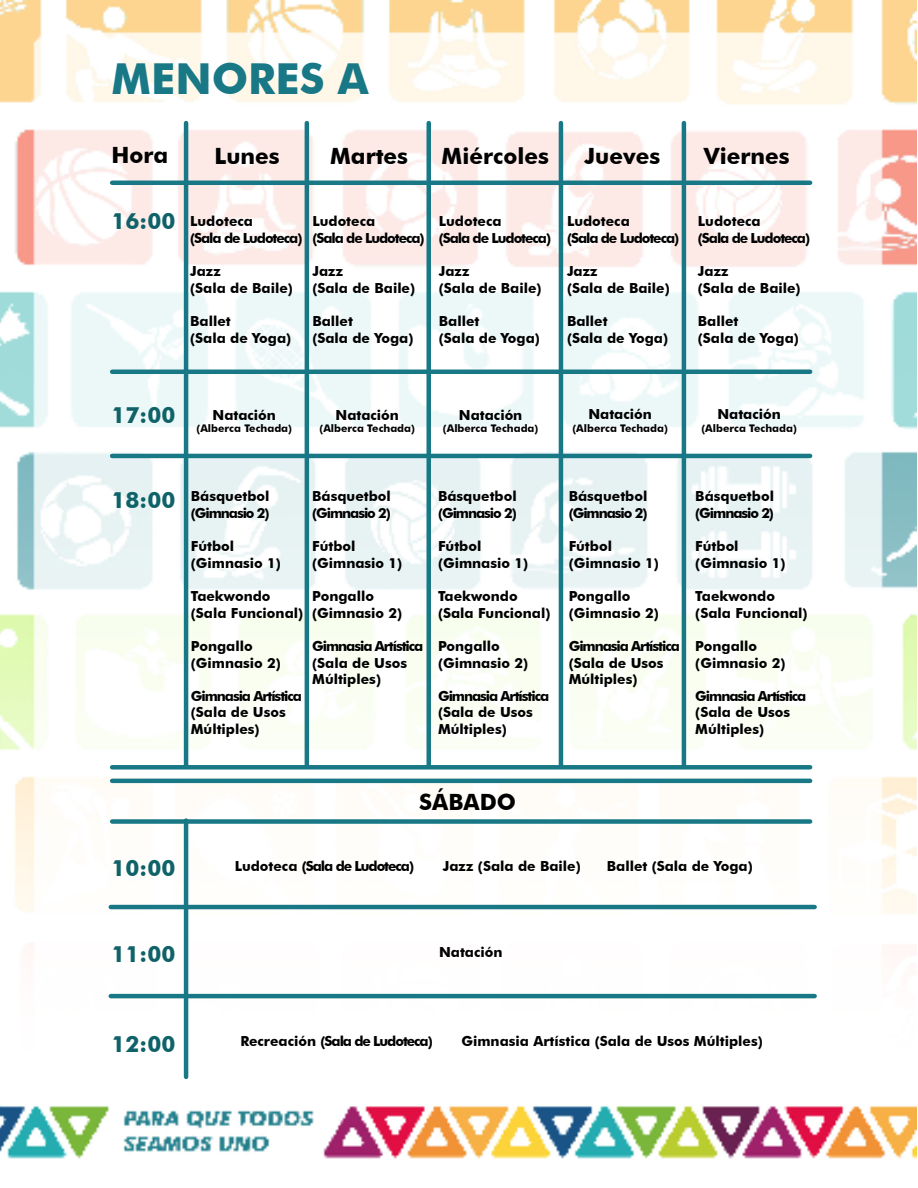
<style>
.page{position:relative;width:918px;height:1188px;background:#fff}
.page>*{position:absolute;margin:0;border:0;box-sizing:border-box;transform-origin:0 0}
.t1{font:700 42.75px "Futura BT";color:#187886}
.t2{font:700 22.35px "Futura BT";color:#000}
.t3{font:700 22.35px "Futura BT";color:#0f6268}
.t4{font:700 13.8px/16.6px "Futura BT";color:#000}
.t5{font:700 13.8px/16.6px "Futura BT";letter-spacing:-.075em;color:#000}
.t6{font:700 13.8px/16.6px "Futura BT";letter-spacing:-.04em;color:#000}
.t7{font:700 13.8px/16.6px "Futura BT";letter-spacing:-.035em;color:#000}
.t8{font:700 10.5px "Futura BT";color:#000}
</style>
<div class="page">
<img style="left:0;top:0;width:917px;height:1159px">
<hr style="left:184px;top:123px;width:4px;height:643px;background:#187886">
<hr style="left:305px;top:123px;width:4px;height:643px;background:#187886">
<hr style="left:427px;top:123px;width:4px;height:643px;background:#187886">
<hr style="left:559px;top:123px;width:4px;height:643px;background:#187886">
<hr style="left:682px;top:123px;width:4px;height:643px;background:#187886">
<hr style="left:112px;top:181px;width:698px;height:4px;background:#187886">
<hr style="left:112px;top:370px;width:698px;height:4px;background:#187886">
<hr style="left:112px;top:454px;width:698px;height:4px;background:#187886">
<div style="left:112px;top:765px;width:698px;height:5px;background:#187886"></div>
<hr style="left:112px;top:779px;width:698px;height:4px;background:#187886">
<div style="left:112px;top:819px;width:698px;height:5px;background:#187886"></div>
<hr style="left:111px;top:994px;width:704px;height:4px;background:#187886">
<hr style="left:111px;top:905px;width:704px;height:4px;background:#187886">
<hr style="left:184px;top:821px;width:4px;height:256px;background:#187886">
<h1 class="t1" style="left:112px;top:53px;width:259px">MENORES A</h1>
<h2 class="t2" style="left:112px;top:141px;width:58px">Hora</h2>
<h2 class="t2" style="left:214px;top:143px;width:67px">Lunes</h2>
<h2 class="t2" style="left:330px;top:143px;width:79px">Martes</h2>
<h2 class="t2" style="left:442px;top:143px;width:109px">Miércoles</h2>
<h2 class="t2" style="left:585px;top:143px;width:77px">Jueves</h2>
<h2 class="t2" style="left:704px;top:143px;width:87px">Viernes</h2>
<h2 class="t3" style="left:112px;top:208px;width:65px">16:00</h2>
<p class="t5" style="left:190px;top:213px;width:114px">Ludoteca<br>(Sala de Ludoteca)</p>
<p class="t4" style="left:190px;top:263px;width:104px">Jazz<br>(Sala de Baile)</p>
<p class="t4" style="left:190px;top:313px;width:103px">Ballet<br>(Sala de Yoga)</p>
<p class="t5" style="left:312px;top:213px;width:114px">Ludoteca<br>(Sala de Ludoteca)</p>
<p class="t4" style="left:312px;top:263px;width:104px">Jazz<br>(Sala de Baile)</p>
<p class="t4" style="left:312px;top:313px;width:103px">Ballet<br>(Sala de Yoga)</p>
<p class="t5" style="left:439px;top:213px;width:114px">Ludoteca<br>(Sala de Ludoteca)</p>
<p class="t4" style="left:439px;top:263px;width:104px">Jazz<br>(Sala de Baile)</p>
<p class="t4" style="left:439px;top:313px;width:103px">Ballet<br>(Sala de Yoga)</p>
<p class="t5" style="left:567px;top:213px;width:114px">Ludoteca<br>(Sala de Ludoteca)</p>
<p class="t4" style="left:567px;top:263px;width:104px">Jazz<br>(Sala de Baile)</p>
<p class="t4" style="left:567px;top:313px;width:103px">Ballet<br>(Sala de Yoga)</p>
<p class="t5" style="left:698px;top:213px;width:114px">Ludoteca<br>(Sala de Ludoteca)</p>
<p class="t4" style="left:698px;top:263px;width:104px">Jazz<br>(Sala de Baile)</p>
<p class="t4" style="left:698px;top:313px;width:103px">Ballet<br>(Sala de Yoga)</p>
<h2 class="t3" style="left:112px;top:401px;width:65px">17:00</h2>
<p class="t4" style="left:213px;top:406px;width:65px">Natación</p>
<p class="t8" style="left:197px;top:422px;width:97px">(Alberca Techada)</p>
<p class="t4" style="left:336px;top:406px;width:65px">Natación</p>
<p class="t8" style="left:320px;top:422px;width:97px">(Alberca Techada)</p>
<p class="t4" style="left:459px;top:406px;width:65px">Natación</p>
<p class="t8" style="left:443px;top:422px;width:97px">(Alberca Techada)</p>
<p class="t4" style="left:588px;top:406px;width:65px">Natación</p>
<p class="t8" style="left:572px;top:422px;width:97px">(Alberca Techada)</p>
<p class="t4" style="left:717px;top:406px;width:65px">Natación</p>
<p class="t8" style="left:701px;top:422px;width:97px">(Alberca Techada)</p>
<h2 class="t3" style="left:112px;top:486px;width:65px">18:00</h2>
<p class="t4" style="left:191px;top:488px;width:80px">Básquetbol (Gimnasio 2)</p>
<p class="t4" style="left:191px;top:538px;width:92px">Fútbol (Gimnasio 1)</p>
<p class="t4" style="left:191px;top:588px;width:114px">Taekwondo (Sala Funcional)</p>
<p class="t4" style="left:191px;top:638px;width:92px">Pongallo (Gimnasio 2)</p>
<p class="t6" style="left:191px;top:687px;width:113px">Gimnasia Artística (Sala de Usos<br>Múltiples)</p>
<p class="t4" style="left:312px;top:488px;width:80px">Básquetbol (Gimnasio 2)</p>
<p class="t4" style="left:312px;top:538px;width:92px">Fútbol (Gimnasio 1)</p>
<p class="t4" style="left:312px;top:588px;width:92px">Pongallo (Gimnasio 2)</p>
<p class="t6" style="left:312px;top:638px;width:113px">Gimnasia Artística (Sala de Usos<br>Múltiples)</p>
<p class="t4" style="left:438px;top:488px;width:80px">Básquetbol (Gimnasio 2)</p>
<p class="t4" style="left:438px;top:538px;width:92px">Fútbol (Gimnasio 1)</p>
<p class="t4" style="left:438px;top:588px;width:114px">Taekwondo (Sala Funcional)</p>
<p class="t4" style="left:438px;top:638px;width:92px">Pongallo (Gimnasio 2)</p>
<p class="t7" style="left:438px;top:687px;width:113px">Gimnasia Artística (Sala de Usos<br>Múltiples)</p>
<p class="t4" style="left:569px;top:488px;width:80px">Básquetbol (Gimnasio 2)</p>
<p class="t4" style="left:569px;top:538px;width:92px">Fútbol (Gimnasio 1)</p>
<p class="t4" style="left:569px;top:588px;width:92px">Pongallo (Gimnasio 2)</p>
<p class="t6" style="left:569px;top:638px;width:113px">Gimnasia Artística (Sala de Usos<br>Múltiples)</p>
<p class="t4" style="left:695px;top:488px;width:80px">Básquetbol (Gimnasio 2)</p>
<p class="t4" style="left:695px;top:538px;width:92px">Fútbol (Gimnasio 1)</p>
<p class="t4" style="left:695px;top:588px;width:114px">Taekwondo (Sala Funcional)</p>
<p class="t4" style="left:695px;top:638px;width:92px">Pongallo (Gimnasio 2)</p>
<p class="t6" style="left:695px;top:687px;width:113px">Gimnasia Artística (Sala de Usos<br>Múltiples)</p>
<h2 class="t3" style="left:112px;top:854px;width:65px">10:00</h2>
<h2 class="t2" style="left:419px;top:788px;width:98px">SÁBADO</h2>
<p class="t5" style="left:235px;top:858px;width:181px">Ludoteca (Sala de Ludoteca)</p>
<p class="t4" style="left:443px;top:858px;width:139px">Jazz (Sala de Baile)</p>
<p class="t4" style="left:607px;top:858px;width:147px">Ballet (Sala de Yoga)</p>
<h2 class="t3" style="left:112px;top:940px;width:65px">11:00</h2>
<p class="t4" style="left:439px;top:944px;width:65px">Natación</p>
<h2 class="t3" style="left:112px;top:1030px;width:65px">12:00</h2>
<p class="t5" style="left:240px;top:1033px;width:194px">Recreación (Sala de Ludoteca)</p>
<p class="t4" style="left:461px;top:1033px;width:303px">Gimnasia Artística (Sala de Usos Múltiples)</p>
</div>
